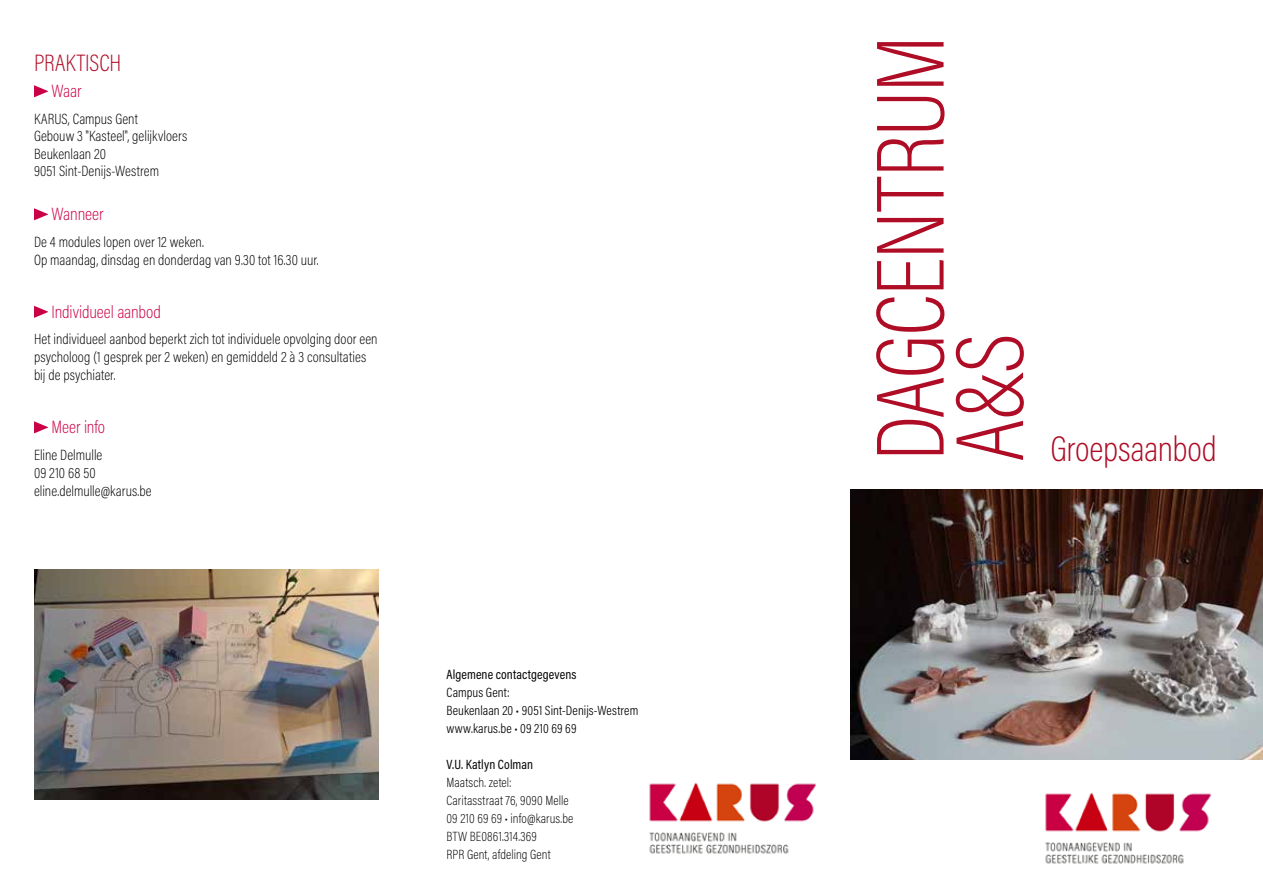
<style>
.page{position:relative;width:1263px;height:893px;background:#fff}
.page>*{position:absolute;margin:0;border:0;box-sizing:border-box;transform-origin:0 0}
.t1{font:200 97.65px/79.5px "Acumin Pro Cond";letter-spacing:-.02em;color:#af0c26}
.t2{font:200 36px "Acumin Pro Cond";letter-spacing:-.01em;color:#af0c26}
.t3{font:200 24px "Acumin Pro Cond";color:#af0c26}
.t4{font:200 18px "Acumin Pro Cond";letter-spacing:-.005em;color:#cb0147}
.t5{font:200 15px/18px "Acumin Pro Cond";color:#000}
.t6{font:200 13.5px/18px "Acumin Pro Cond";letter-spacing:.01em;color:#000}
.t7{font:300 13.5px/18px "Acumin Pro Cond";letter-spacing:.01em;color:#000}
.t8{font:13.5px "Acumin Pro Cond";letter-spacing:.01em;color:#000}
</style>
<div class="page">
<img style="left:850px;top:489px;width:413px;height:270px">
<img style="left:1045px;top:792px;width:166px;height:72px">
<svg style="left:34px;top:85px;width:14px;height:12px"></svg>
<svg style="left:34px;top:208px;width:14px;height:12px"></svg>
<svg style="left:34px;top:306px;width:14px;height:12px"></svg>
<svg style="left:34px;top:421px;width:14px;height:12px"></svg>
<img style="left:649px;top:782px;width:167px;height:72px">
<img style="left:34px;top:570px;width:344px;height:229px">
<h3 class="t3" style="left:34px;top:47px;width:89px">PRAKTISCH</h3>
<p class="t4" style="left:52px;top:80px;width:32px">Waar</p>
<p class="t5" style="left:34px;top:110px;width:155px;line-height:17.5px">KARUS, Campus Gent<br>Gebouw 3 "Kasteel", gelijkvloers<br>Beukenlaan 20<br>9051 Sint-Denijs-Westrem</p>
<p class="t4" style="left:52px;top:203px;width:54px">Wanneer</p>
<p class="t5" style="left:34px;top:232px;width:286px">De 4 modules lopen over 12 weken.<br>Op maandag, dinsdag en donderdag van 9.30 tot 16.30 uur.</p>
<p class="t4" style="left:52px;top:300px;width:111px">Individueel aanbod</p>
<p class="t5" style="left:34px;top:330px;width:345px">Het individueel aanbod beperkt zich tot individuele opvolging door een psycholoog (1 gesprek per 2 weken) en gemiddeld 2 à 3 consultaties bij de psychiater.</p>
<p class="t4" style="left:52px;top:416px;width:55px">Meer info</p>
<p class="t5" style="left:34px;top:445px;width:119px">Eline Delmulle<br>09 210 68 50 eline.delmulle@karus.be</p>
<p class="t8" style="left:446px;top:666px;width:131px">Algemene contactgegevens</p>
<p class="t7" style="left:446px;top:683px;width:193px">Campus Gent:<br>Beukenlaan 20 • 9051 Sint-Denijs-Westrem www.karus.be • 09 210 69 69</p>
<p class="t8" style="left:446px;top:756px;width:88px">V.U. Katlyn Colman</p>
<p class="t6" style="left:446px;top:773px;width:128px">Maatsch. zetel:<br>Caritasstraat 76, 9090 Melle<br>09 210 69 69 • info@karus.be<br>BTW BE0861.314.369<br>RPR Gent, afdeling Gent</p>
<h1 class="t1" style="left:869px;top:461px;width:428px;rotate:-90deg">DAGCENTRUM<br>A&amp;S</h1>
<h2 class="t2" style="left:1050px;top:426px;width:168px">Groepsaanbod</h2>
</div>
